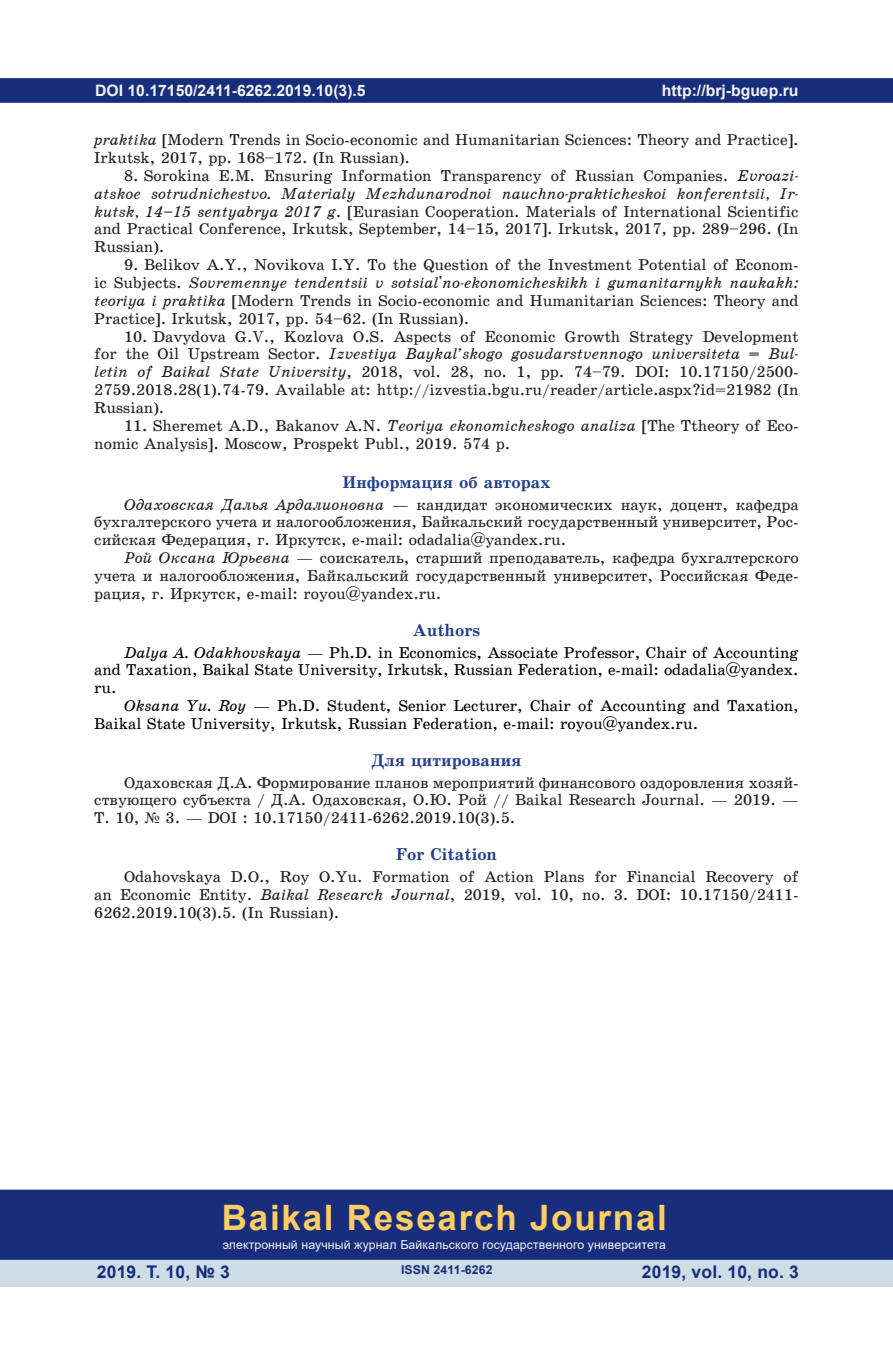
<style>
.page{position:relative;width:893px;height:1360px;background:#fff}
.page>*{position:absolute;margin:0;border:0;box-sizing:border-box;transform-origin:0 0}
.t1{font:700 35px "Arial";letter-spacing:.05em;color:#fecd64}
.t2{font:700 17.5px "Arial";letter-spacing:.01em;color:#182d7c}
.t3{font:17.15px "School Book C Bold";color:#253f8e}
.t4{font:15.75px/17.8px "School Book C";color:#231f20;text-align:justify}
.t5{font:15.75px/17.8px "School Book C";color:#000;text-align:justify}
.t6{font:15.75px "School Book C Italic";color:#231f20}
.t7{font:700 15.75px "Arial";color:#f2f3f4}
.t8{font:12.25px "Arial";letter-spacing:.01em;color:#f2f3f4}
.t9{font:700 12.25px "Arial";letter-spacing:.01em;color:#182d7c}
.s1{font-family:"School Book C Italic"}
.s2{font-family:"School Book C"}
.s3{font-family:"Times New Roman"}
</style>
<div class="page">
<div style="left:0;top:78px;width:893px;height:25px;background:#182d7c;border:2px solid #182d7c"></div>
<div style="left:0;top:1258px;width:893px;height:28px;background:#cddde6"></div>
<div style="left:0;top:1189px;width:893px;height:70px;background:#182d7c;border:2px solid #182d7c"></div>
<p class="t7" style="left:95px;top:79px;width:272px">DOI 10.17150/2411-6262.2019.10(3).5</p>
<p class="t4" style="left:94px;top:131px;width:706px"><span class="s1">praktika</span> [Modern Trends in Socio-economic and Humanitarian Sciences: Theory and Practice].<br>Irkutsk, 2017, pp. 168–172. (In Russian).</p>
<p class="t4" style="left:124px;top:167px;width:676px">8. Sorokina E.M. Ensuring Information Transparency of Russian Companies. <span class="s1">Evroazi-</span></p>
<p class="t6" style="left:94px;top:185px;width:706px">atskoe sotrudnichestvo. Materialy Mezhdunarodnoi nauchno-prakticheskoi konferentsii, Ir-</p>
<p class="t4" style="left:94px;top:202px;width:706px"><span class="s1">kutsk, 14–15 sentyabrya 2017 g</span>. [Eurasian Cooperation. Materials of International Scientific and Practical Conference, Irkutsk, September, 14–15, 2017]. Irkutsk, 2017, pp. 289–296. (In Russian).</p>
<p class="t4" style="left:124px;top:256px;width:676px">9. Belikov A.Y., Novikova I.Y. To the Question of the Investment Potential of Econom-</p>
<p class="t6" style="left:94px;top:274px;width:706px"><span class="s2">ic Subjects.</span> Sovremennye tendentsii v sotsial'no-ekonomicheskikh i gumanitarnykh naukakh:</p>
<p class="t4" style="left:94px;top:292px;width:706px"><span class="s1">teoriya i praktika</span> [Modern Trends in Socio-economic and Humanitarian Sciences: Theory and<br>Practice]. Irkutsk, 2017, pp. 54–62. (In Russian).</p>
<p class="t4" style="left:124px;top:327px;width:676px">10. Davydova G.V., Kozlova O.S. Aspects of Economic Growth Strategy Development</p>
<p class="t6" style="left:94px;top:345px;width:706px"><span class="s2">for the Oil Upstream Sector.</span> Izvestiya Baykal’skogo gosudarstvennogo universiteta = Bul-</p>
<p class="t4" style="left:94px;top:363px;width:706px"><span class="s1">letin of Baikal State University</span>, 2018, vol. 28, no. 1, pp. 74–79. DOI: 10.17150/2500- 2759.2018.28(1).74-79. Available at: http://izvestia.bgu.ru/reader/article.aspx?id=21982 (In Russian).</p>
<p class="t4" style="left:94px;top:417px;width:706px;text-indent:30px">11. Sheremet A.D., Bakanov A.N. <span class="s1">Teoriya ekonomicheskogo analiza</span> [The Ttheory of Eco&shy;nomic Analysis]. Moscow, Prospekt Publ., 2019. 574 p.</p>
<p class="t3" style="left:342px;top:473px;width:210px">Информация об авторах</p>
<p class="t4" style="left:94px;top:495px;width:706px;text-indent:30px"><span class="s1">Одаховская Далья Ардалионовна</span> — кандидат экономических наук, доцент, кафедра бухгалтерского учета и налогообложения, Байкальский государственный университет, Рос&shy;сийская Федерация, г. Иркутск, e-mail: odadalia@yandex.ru.</p>
<p class="t4" style="left:94px;top:549px;width:706px;text-indent:30px"><span class="s1">Рой Оксана Юрьевна</span> — соискатель, старший преподаватель, кафедра бухгалтерского учета и налогообложения, Бaйкaльский гoсудaрственный университeт, Российская Феде&shy;рация, г. Иркутск, e-mail: royou@yandex.ru.</p>
<p class="t3" style="left:413px;top:620px;width:69px">Authors</p>
<p class="t5" style="left:94px;top:643px;width:706px;text-indent:30px"><span class="s1">Dalya A. Odakhovskaya</span> — Ph.D. in Economics, Associate Professor, Chair of Accounting and Taxation, Baikal State University, Irkutsk, Russian Federation, e-mail: odadalia@yandex. ru.</p>
<p class="t5" style="left:94px;top:697px;width:706px;text-indent:30px"><span class="s1">Oksana Yu. Roy</span> — Ph.D. Student, Senior Lecturer, Chair of Accounting and Taxation,<br>Baikal State University, Irkutsk, Russian Federation, e-mail: royou@yandex.ru.</p>
<p class="t3" style="left:371px;top:750px;width:152px">Для цитирования</p>
<p class="t4" style="left:94px;top:773px;width:706px;text-indent:30px">Одаховская Д.А. Формирование планов мероприятий финансового оздоровления хозяй&shy;ствующего субъекта / Д.А. Одаховская, О.Ю. Рой // Baikal Research Journal. — 2019. — Т. 10, <span class="s3">№</span> 3. — DOI : 10.17150/2411-6262.2019.10(3).5.</p>
<p class="t3" style="left:396px;top:845px;width:103px">For Citation</p>
<p class="t4" style="left:94px;top:867px;width:706px;text-indent:30px">Odahovskaya D.O., Roy O.Yu. Formation of Action Plans for Financial Recovery of an Economic Entity. <span class="s1">Baikal Research Journal</span>, 2019, vol. 10, no. 3. DOI: 10.17150/2411- 6262.2019.10(3).5. (In Russian).</p>
<p class="t7" style="left:662px;top:79px;width:138px">http://brj-bguep.ru</p>
<h1 class="t1" style="left:222px;top:1192px;width:447px">Baikal Research Journal</h1>
<p class="t8" style="left:223px;top:1236px;width:445px">электронный научный журнал Байкальского государственного университета</p>
<p class="t2" style="left:97px;top:1259px;width:135px">2019. Т. 10, № 3</p>
<p class="t2" style="left:642px;top:1259px;width:159px">2019, vol. 10, no. 3</p>
<p class="t9" style="left:401px;top:1261px;width:93px">ISSN 2411-6262</p>
</div>
